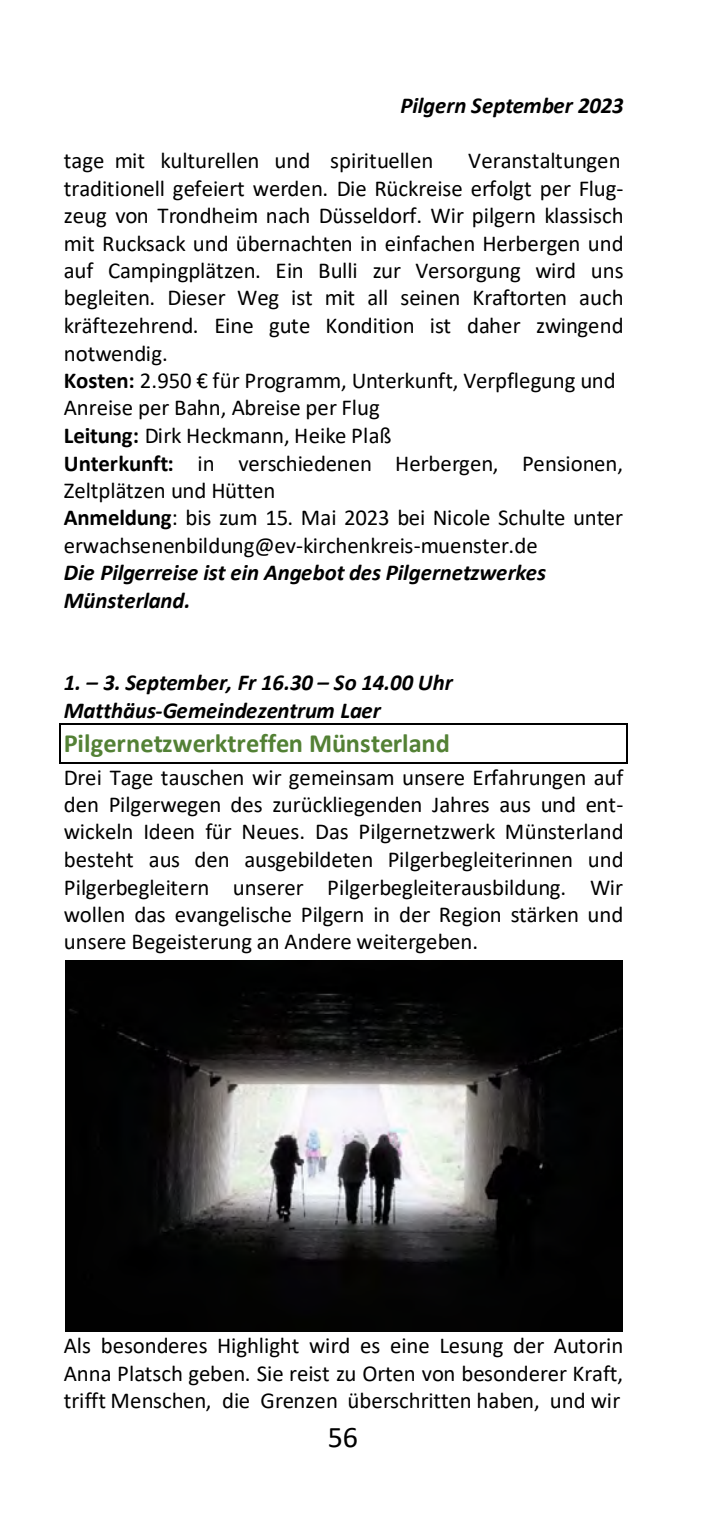
<style>
.page{position:relative;width:716px;height:1531px;background:#fff}
.page>*{position:absolute;margin:0;border:0;box-sizing:border-box;transform-origin:0 0}
.t1{font:30px "Calibri";color:#000}
.t2{font:700 26.5px "Calibri";letter-spacing:.005em;color:#538135}
.t3{font:22.75px/27.5px "Calibri";color:#000;text-align:justify}
.t4{font:italic 700 22.75px/27.5px "Calibri";letter-spacing:-.005em;color:#000}
.s1{font-weight:700}
</style>
<div class="page">
<hr style="left:60px;top:724px;width:566px;height:1px;background:#000">
<hr style="left:60px;top:762px;width:566px;height:1px;background:#000">
<hr style="left:59px;top:725px;width:1px;height:37px;background:#000">
<hr style="left:626px;top:725px;width:2px;height:37px;background:#000">
<img style="left:66px;top:960px;width:556px;height:371px">
<p class="t4" style="left:400px;top:91px;width:225px">Pilgern September 2023</p>
<p class="t3" style="left:64px;top:146px;width:371px">tage mit kulturellen und spirituellen</p>
<p class="t3" style="left:64px;top:146px;width:561px;text-align:left;text-indent:404px">Veranstaltungen traditionell gefeiert werden. Die Rückreise erfolgt per Flug&shy;zeug von Trondheim nach Düsseldorf. Wir pilgern klassisch mit Rucksack und übernachten in einfachen Herbergen und auf Campingplätzen. Ein Bulli zur Versorgung wird uns begleiten. Dieser Weg ist mit all seinen Kraftorten auch kräftezehrend. Eine gute Kondition ist daher zwingend notwendig.<br><span class="s1">Kosten:</span> 2.950 € für Programm, Unterkunft, Verpflegung und Anreise per Bahn, Abreise per Flug<br><span class="s1">Leitung:</span> Dirk Heckmann, Heike Plaß<br><span class="s1">Unterkunft:</span> in verschiedenen Herbergen, Pensionen, Zeltplätzen und Hütten<br><span class="s1">Anmeldung</span>: bis zum 15. Mai 2023 bei Nicole Schulte unter erwachsenenbildung@ev-kirchenkreis-muenster.de</p>
<p class="t4" style="left:64px;top:558px;width:484px">Die Pilgerreise ist ein Angebot des Pilgernetzwerkes<br>Münsterland.</p>
<p class="t4" style="left:64px;top:668px;width:391px">1. – 3. September, Fr 16.30 – So 14.00 Uhr<br>Matthäus-Gemeindezentrum Laer</p>
<p class="t2" style="left:64px;top:725px;width:388px">Pilgernetzwerktreffen Münsterland</p>
<p class="t3" style="left:64px;top:763px;width:561px">Drei Tage tauschen wir gemeinsam unsere Erfahrungen auf den Pilgerwegen des zurückliegenden Jahres aus und ent&shy;wickeln Ideen für Neues. Das Pilgernetzwerk Münsterland besteht aus den ausgebildeten Pilgerbegleiterinnen und Pilgerbegleitern unserer Pilgerbegleiterausbildung. Wir wollen das evangelische Pilgern in der Region stärken und unsere Begeisterung an Andere weitergeben.</p>
<p class="t3" style="left:64px;top:1331px;width:561px">Als besonderes Highlight wird es eine Lesung der Autorin Anna Platsch geben. Sie reist zu Orten von besonderer Kraft, trifft Menschen, die Grenzen überschritten haben, und wir</p>
<h1 class="t1" style="left:328px;top:1416px;width:32px">56</h1>
</div>
